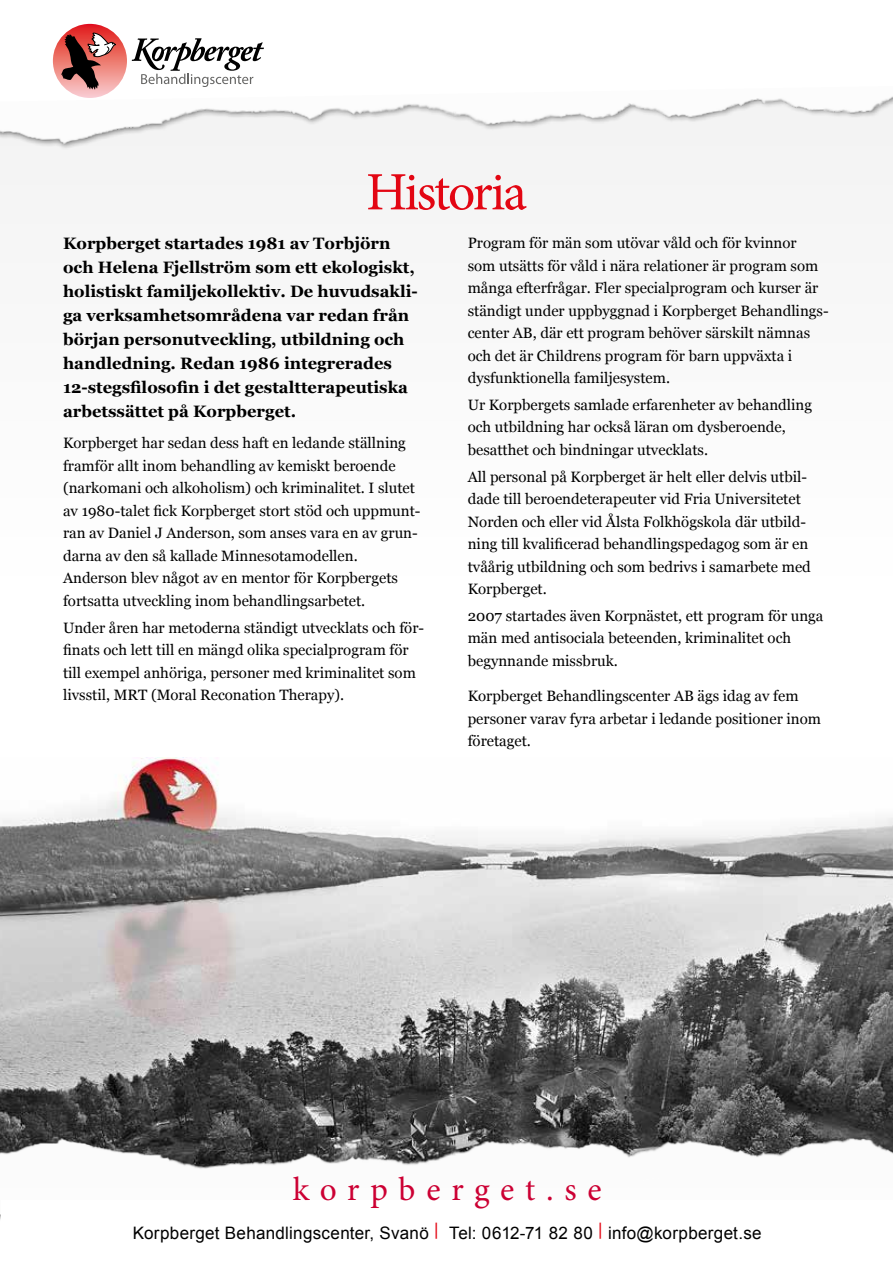
<style>
.page{position:relative;width:893px;height:1263px;background:#fff}
.page>*{position:absolute;margin:0;border:0;box-sizing:border-box;transform-origin:0 0}
.t1{font:54px "Minion Pro";letter-spacing:-.045em;color:#e30613}
.t2{font:33.45px "Minion Pro";letter-spacing:.315em;color:#c03}
.t3{font:17.1px "Arial";letter-spacing:.015em;color:#000}
.t4{font:700 16.5px/24px "Georgia";color:#000}
.t5{font:15px/22.5px "Georgia";color:#000}
</style>
<div class="page">
<img style="left:0;top:758px;width:893px;height:312px">
<div style="left:0;top:0;width:893px;height:654px;background:#fbfbfb"></div>
<img style="left:0;top:1070px;width:893px;height:150px">
<div style="left:1px;top:1200px;width:892px;height:63px;background:#fff"></div>
<img style="left:0;top:102px;width:893px;height:47px">
<svg style="left:53px;top:24px;width:74px;height:74px"></svg>
<svg style="left:61px;top:33px;width:55px;height:57px;background:#9d5e5a"></svg>
<svg style="left:132px;top:38px;width:132px;height:49px"></svg>
<h1 class="t1" style="left:366px;top:156px;width:162px">Historia</h1>
<p class="t4" style="left:63px;top:231px;width:356px">Korpberget startades 1981 av Torbjörn och Helena Fjellström som ett ekologiskt, holistiskt familjekollektiv. De huvudsakli&shy;ga verksamhetsområdena var redan från början personutveckling, utbildning och handledning. Redan 1986 integrerades 12-stegsfilosofin i det gestaltterapeutiska arbetssättet på Korpberget.</p>
<p class="t5" style="left:63px;top:431px;width:359px">Korpberget har sedan dess haft en ledande ställning framför allt inom behandling av kemiskt beroende (narkomani och alkoholism) och kriminalitet. I slutet av 1980-talet fick Korpberget stort stöd och uppmunt&shy;ran av Daniel J Anderson, som anses vara en av grun&shy;darna av den så kallade Minnesotamodellen.<br>Anderson blev något av en mentor för Korpbergets fortsatta utveckling inom behandlingsarbetet.</p>
<p class="t5" style="left:63px;top:615px;width:363px">Under åren har metoderna ständigt utvecklats och för&shy;finats och lett till en mängd olika specialprogram för till exempel anhöriga, personer med kriminalitet som livsstil, MRT (Moral Reconation Therapy).</p>
<p class="t5" style="left:468px;top:231px;width:362px">Program för män som utövar våld och för kvinnor<br>som utsätts för våld i nära relationer är program som många efterfrågar. Fler specialprogram och kurser är ständigt under uppbyggnad i Korpberget Behandlings&shy;center AB, där ett program behöver särskilt nämnas och det är Childrens program för barn uppväxta i dysfunktionella familjesystem.</p>
<p class="t5" style="left:468px;top:393px;width:346px">Ur Korpbergets samlade erfarenheter av behandling och utbildning har också läran om dysberoende, besatthet och bindningar utvecklats.</p>
<p class="t5" style="left:468px;top:464px;width:345px">All personal på Korpberget är helt eller delvis utbil&shy;dade till beroendeterapeuter vid Fria Universitetet Norden och eller vid Ålsta Folkhögskola där utbild&shy;ning till kvalificerad behandlingspedagog som är en tvåårig utbildning och som bedrivs i samarbete med Korpberget.</p>
<p class="t5" style="left:468px;top:604px;width:357px">2007 startades även Korpnästet, ett program för unga män med antisociala beteenden, kriminalitet och begynnande missbruk.</p>
<p class="t5" style="left:468px;top:684px;width:355px">Korpberget Behandlingscenter AB ägs idag av fem personer varav fyra arbetar i ledande positioner inom företaget.</p>
<h2 class="t2" style="left:293px;top:1167px;width:310px">korpberget.se</h2>
<p class="t3" style="left:133px;top:1222px;width:630px">Korpberget Behandlingscenter, Svanö <sup>|</sup> Tel: 0612-71 82 80 <sup>|</sup> info@korpberget.se</p>
</div>
